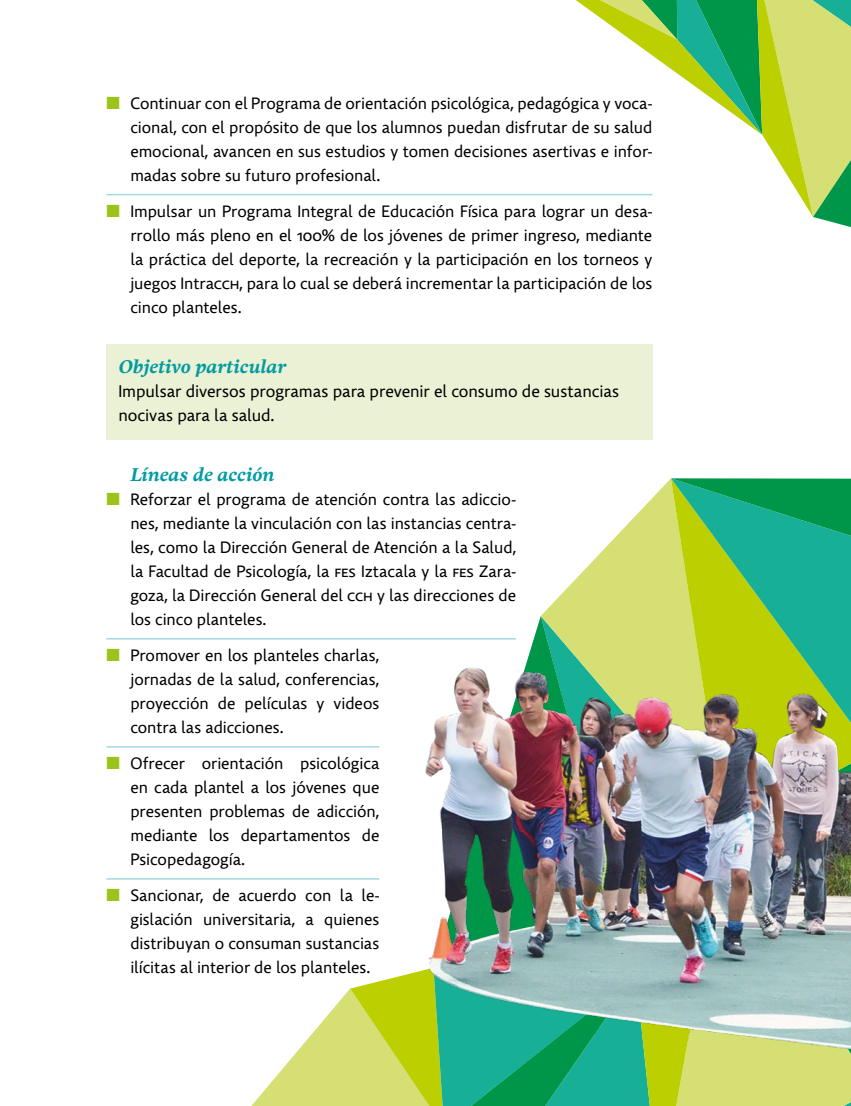
<style>
.page{position:relative;width:851px;height:1106px;background:#fff}
.page>*{position:absolute;margin:0;border:0;box-sizing:border-box;transform-origin:0 0}
.t1{font:italic 700 18.3px "Comenia Serif";letter-spacing:.005em;color:#009ba2}
.t2{font:16.8px/24px "Comenia Sans";color:#000}
.t3{font:16.5px/24px "Comenia Sans";color:#000;text-align:justify}
.s1{color:#9bc31c}
</style>
<div class="page">
<svg style="left:516px;top:0;width:334px;height:227px"></svg>
<hr style="left:106px;top:194px;width:546px;height:1px;background:#a3d8e4">
<div style="left:106px;top:344px;width:546px;height:48px;background:#eaf1d4"></div>
<div style="left:106px;top:373px;width:546px;height:67px;background:#eaf1d4"></div>
<hr style="left:106px;top:638px;width:410px;height:1px;background:#a3d8e4">
<hr style="left:106px;top:746px;width:273px;height:1px;background:#a3d8e4">
<hr style="left:106px;top:878px;width:273px;height:1px;background:#a3d8e4">
<svg style="left:543px;top:479px;width:127px;height:135px"></svg>
<svg style="left:670px;top:536px;width:180px;height:78px;background:#5cbd63"></svg>
<svg style="left:670px;top:478px;width:180px;height:58px;background:#24a862"></svg>
<svg style="left:251px;top:878px;width:599px;height:228px"></svg>
<img style="left:400px;top:614px;width:450px;height:453px">
<p class="t3" style="left:130px;top:92px;width:523px;text-indent:-24px"><span class="s1">■</span> Continuar con el Programa de orientación psicológica, pedagógica y voca&shy;cional, con el propósito de que los alumnos puedan disfrutar de su salud emocional, avancen en sus estudios y tomen decisiones asertivas e infor&shy;madas sobre su futuro profesional.</p>
<p class="t3" style="left:130px;top:200px;width:523px;text-indent:-24px"><span class="s1">■</span> Impulsar un Programa Integral de Educación Física para lograr un desa&shy;rrollo más pleno en el 100% de los jóvenes de primer ingreso, mediante la práctica del deporte, la recreación y la participación en los torneos y juegos Intracch, para lo cual se deberá incrementar la participación de los cinco planteles.</p>
<p class="t1" style="left:118px;top:353px;width:169px">Objetivo particular</p>
<p class="t2" style="left:118px;top:380px;width:502px">Impulsar diversos programas para prevenir el consumo de sustancias nocivas para la salud.</p>
<p class="t1" style="left:130px;top:461px;width:146px">Líneas de acción</p>
<p class="t3" style="left:130px;top:488px;width:387px;text-indent:-24px"><span class="s1">■</span> Reforzar el programa de atención contra las adiccio&shy;nes, mediante la vinculación con las instancias centra&shy;les, como la Dirección General de Atención a la Salud, la Facultad de Psicología, la fes Iztacala y la fes Zara&shy;goza, la Dirección General del cch y las direcciones de los cinco planteles.</p>
<p class="t3" style="left:130px;top:644px;width:250px;text-indent:-24px"><span class="s1">■</span> Promover en los planteles charlas, jornadas de la salud, conferencias, proyección de películas y videos contra las adicciones.</p>
<p class="t3" style="left:130px;top:752px;width:250px;text-indent:-24px"><span class="s1">■</span> Ofrecer orientación psicológica en cada plantel a los jóvenes que presenten problemas de adicción, mediante los departamentos de Psicopedagogía.</p>
<p class="t3" style="left:130px;top:884px;width:250px;text-indent:-24px"><span class="s1">■</span> Sancionar, de acuerdo con la le&shy;gislación universitaria, a quienes distribuyan o consuman sustancias ilícitas al interior de los planteles.</p>
</div>
